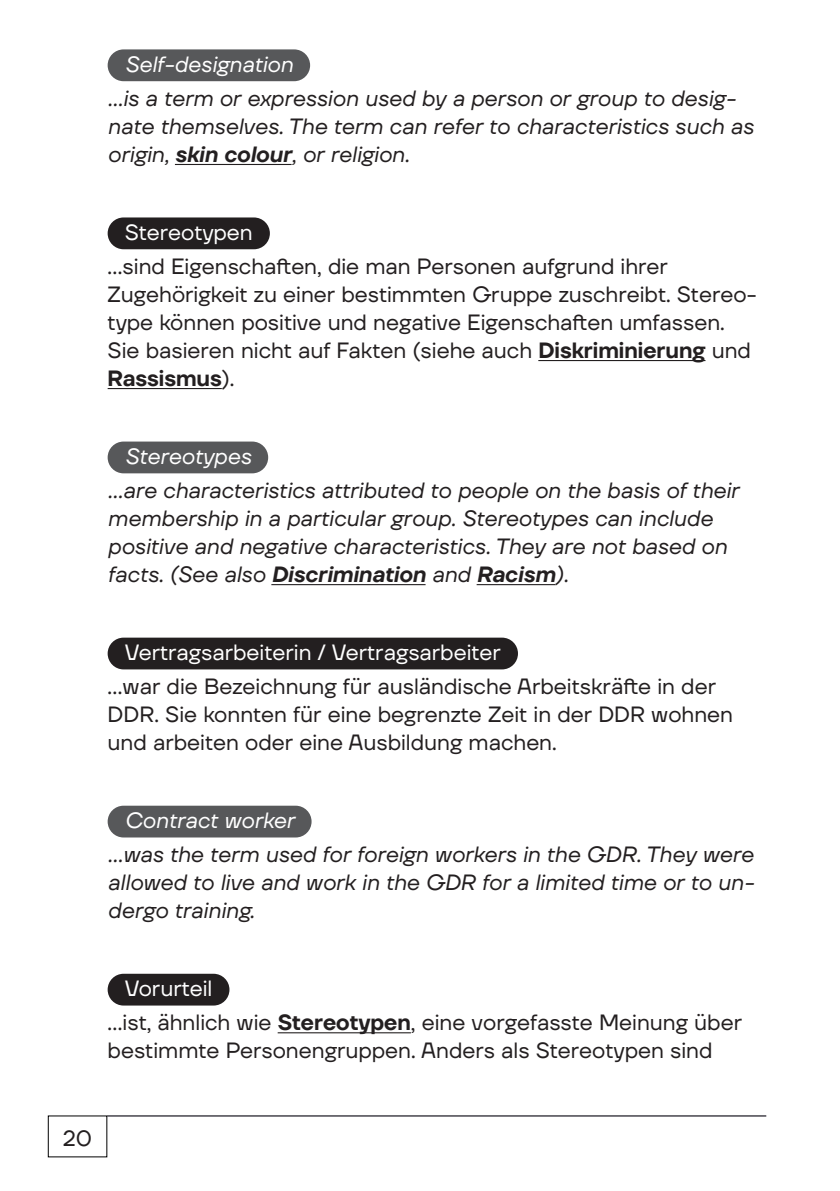
<style>
.page{position:relative;width:840px;height:1191px;background:#fff}
.page>*{position:absolute;margin:0;border:0;box-sizing:border-box;transform-origin:0 0}
.t1{font:22px/28px "TT Firs Neue";color:#231f20}
.t2{font:italic 22px/28px "TT Firs Neue";color:#231f20}
.t3{font:22px "TT Firs Neue";color:#fff}
.t4{font:italic 22px "TT Firs Neue";color:#fff}
.s1{font-weight:600}
.s2{color:#fff}
</style>
<div class="page">
<hr style="left:107px;top:1115px;width:658px;height:1px;background:#000001">
<div style="left:108px;top:49px;width:202px;height:32px;background:#57585a;border-radius:16px"></div>
<hr style="left:175px;top:164px;width:116px;height:1px;background:#231f20">
<div style="left:108px;top:217px;width:162px;height:32px;background:#231f20;border-radius:16px"></div>
<hr style="left:538px;top:360px;width:167px;height:1px;background:#231f20">
<hr style="left:108px;top:388px;width:114px;height:1px;background:#231f20">
<div style="left:108px;top:441px;width:160px;height:32px;background:#57585a;border-radius:16px"></div>
<hr style="left:271px;top:584px;width:154px;height:1px;background:#231f20">
<hr style="left:476px;top:584px;width:79px;height:1px;background:#231f20">
<div style="left:108px;top:637px;width:409px;height:32px;background:#231f20;border-radius:16px"></div>
<div style="left:108px;top:805px;width:203px;height:32px;background:#57585a;border-radius:16px"></div>
<div style="left:108px;top:973px;width:121px;height:32px;background:#231f20;border-radius:16px"></div>
<hr style="left:277px;top:1032px;width:133px;height:1px;background:#231f20">
<p class="t4" style="left:125px;top:49px;width:170px">Self-designation</p>
<p class="t2" style="left:108px;top:84px;width:647px">... is a term or expression used by a person or group to desig&shy;nate themselves. The term can refer to characteristics such as origin, <span class="s1">skin colour</span>, or religion.</p>
<p class="t3" style="left:125px;top:217px;width:130px">Stereotypen</p>
<p class="t1" style="left:108px;top:252px;width:650px">…sind Eigenschaften, die man Personen aufgrund ihrer Zugehörigkeit zu einer bestimmten Gruppe zuschreibt. Stereo&shy;type können positive und negative Eigenschaften umfassen.<br>Sie basieren nicht auf Fakten (siehe auch <span class="s1">Diskriminierung</span> und <span class="s1">Rassismus</span>).</p>
<p class="t4" style="left:125px;top:441px;width:128px">Stereotypes</p>
<p class="t2" style="left:108px;top:476px;width:632px">... are characteristics attributed to people on the basis of their membership in a particular group. Stereotypes can include positive and negative characteristics. They are not based on facts. (See also <span class="s1">Discrimination</span> and <span class="s1">Racism</span>).</p>
<p class="t3" style="left:125px;top:637px;width:377px">Vertragsarbeiterin / Vertragsarbeiter</p>
<p class="t1" style="left:108px;top:672px;width:626px">…war die Bezeichnung für ausländische Arbeitskräfte in der<br>DDR. Sie konnten für eine begrenzte Zeit in der DDR wohnen und arbeiten oder eine Ausbildung machen.</p>
<p class="t4" style="left:125px;top:805px;width:171px">Contract worker</p>
<p class="t2" style="left:108px;top:840px;width:647px;text-align:justify">... was the term used for foreign workers in the GDR. They were allowed to live and work in the GDR for a limited time or to un&shy;dergo training.</p>
<p class="t1" style="left:108px;top:971px;width:635px;line-height:33.6px;text-indent:17px"><span class="s2">Vorurteil<br></span>…ist, ähnlich wie <span class="s1">Stereotypen</span>, eine vorgefasste Meinung über</p>
<p class="t1" style="left:108px;top:1036px;width:606px">bestimmte Personengruppen. Anders als Stereotypen sind</p>
<p class="t1" style="left:63px;top:1123px;width:30px">20</p>
</div>
